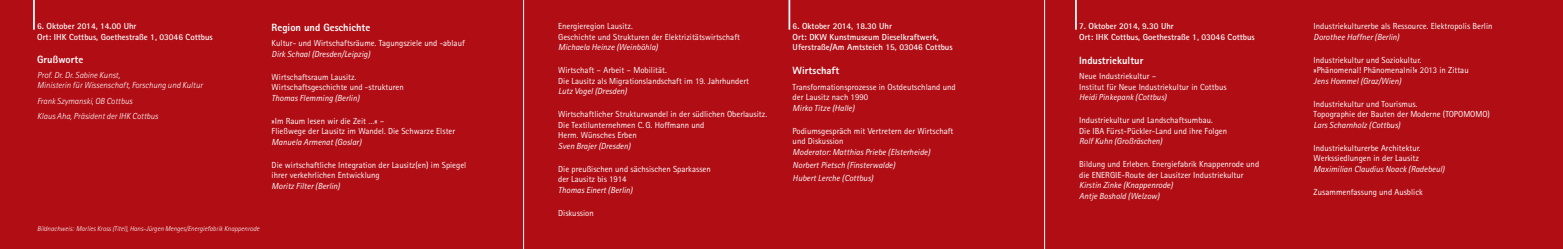
<style>
.page{position:relative;width:1563px;height:249px;background:#fff}
.page>*{position:absolute;margin:0;border:0;box-sizing:border-box;transform-origin:0 0}
.t1{font:800 10.5px "Rotis Sans Serif";color:#fff}
.t2{font:8.75px/10.5px "Rotis Sans Serif";color:#fff}
.t3{font:italic 8.75px/13px "Rotis Sans Serif";color:#fff}
.t4{font:700 8.75px/10.5px "Rotis Sans Serif";color:#fff}
.t5{font:italic 300 8.75px/10.5px "Rotis Sans Serif";color:#fff}
.t6{font:italic 300 7px "Rotis Sans Serif";color:#fff}
</style>
<div class="page">
<div style="left:0;top:0;width:1563px;height:248px;background:#b00d15"></div>
<hr style="left:523px;top:0;width:1px;height:248px;background:#fff">
<hr style="left:1044px;top:0;width:1px;height:248px;background:#fff">
<hr style="left:1075px;top:0;width:2px;height:30px;background:#fff">
<hr style="left:788px;top:0;width:2px;height:30px;background:#fff">
<hr style="left:33px;top:0;width:2px;height:30px;background:#fff">
<p class="t4" style="left:37px;top:22px;width:177px">6. Oktober 2014, 14.00 Uhr<br>Ort: IHK Cottbus, Goethestraße 1, 03046 Cottbus</p>
<p class="t1" style="left:37px;top:56px;width:48px">Grußworte</p>
<p class="t5" style="left:37px;top:70px;width:167px">Prof. Dr. Dr. Sabine Kunst,<br>Ministerin für Wissenschaft, Forschung und Kultur</p>
<p class="t5" style="left:37px;top:94px;width:122px;line-height:15.5px">Frank Szymanski, OB Cottbus<br>Klaus Aha, Präsident der IHK Cottbus</p>
<p class="t1" style="left:272px;top:23px;width:100px">Region und Geschichte</p>
<p class="t2" style="left:272px;top:39px;width:195px">Kultur- und Wirtschaftsräume. Tagungsziele und -ablauf</p>
<p class="t3" style="left:272px;top:48px;width:100px">Dirk Schaal (Dresden/Leipzig)</p>
<p class="t2" style="left:272px;top:72px;width:134px">Wirtschaftsraum Lausitz.<br>Wirtschaftsgeschichte und -strukturen</p>
<p class="t3" style="left:272px;top:92px;width:89px">Thomas Flemming (Berlin)</p>
<p class="t2" style="left:272px;top:116px;width:185px">»Im Raum lesen wir die Zeit …« -<br>Fließwege der Lausitz im Wandel. Die Schwarze Elster</p>
<p class="t3" style="left:272px;top:136px;width:91px">Manuela Armenat (Goslar)</p>
<p class="t2" style="left:272px;top:160px;width:196px">Die wirtschaftliche Integration der Lausitz(en) im Spiegel ihrer verkehrlichen Entwicklung</p>
<p class="t3" style="left:272px;top:180px;width:70px">Moritz Filter (Berlin)</p>
<p class="t6" style="left:37px;top:225px;width:224px">Bildnachweis: Marlies Kross (Titel), Hans-Jürgen Menges/Energiefabrik Knappenrode</p>
<p class="t2" style="left:558px;top:22px;width:183px">Energieregion Lausitz.<br>Geschichte und Strukturen der Elektrizitätswirtschaft</p>
<p class="t3" style="left:558px;top:41px;width:101px">Michaela Heinze (Weinböhla)</p>
<p class="t2" style="left:558px;top:66px;width:192px">Wirtschaft - Arbeit - Mobilität.<br>Die Lausitz als Migrationslandschaft im 19. Jahrhundert</p>
<p class="t3" style="left:558px;top:85px;width:70px">Lutz Vogel (Dresden)</p>
<p class="t2" style="left:558px;top:109px;width:210px">Wirtschaftlicher Strukturwandel in der südlichen Oberlausitz.<br>Die Textilunternehmen C. G. Hoffmann und<br>Herm. Wünsches Erben</p>
<p class="t3" style="left:558px;top:140px;width:74px">Sven Brajer (Dresden)</p>
<p class="t2" style="left:558px;top:164px;width:154px">Die preußischen und sächsischen Sparkassen der Lausitz bis 1914</p>
<p class="t3" style="left:558px;top:184px;width:76px">Thomas Einert (Berlin)</p>
<p class="t2" style="left:558px;top:208px;width:37px">Diskussion</p>
<p class="t4" style="left:792px;top:22px;width:162px">6. Oktober 2014, 18.30 Uhr<br>Ort: DKW Kunstmuseum Dieselkraftwerk,<br>Uferstraße/Am Amtsteich 15, 03046 Cottbus</p>
<p class="t1" style="left:792px;top:67px;width:48px">Wirtschaft</p>
<p class="t2" style="left:792px;top:82px;width:164px">Transformationsprozesse in Ostdeutschland und der Lausitz nach 1990</p>
<p class="t3" style="left:792px;top:102px;width:63px">Mirko Titze (Halle)</p>
<p class="t2" style="left:792px;top:126px;width:162px">Podiumsgespräch mit Vertretern der Wirtschaft und Diskussion</p>
<p class="t3" style="left:792px;top:146px;width:139px">Moderator: Matthias Priebe (Elsterheide)<br>Norbert Pietsch (Finsterwalde)<br>Hubert Lerche (Cottbus)</p>
<p class="t4" style="left:1079px;top:22px;width:177px">7. Oktober 2014, 9.30 Uhr<br>Ort: IHK Cottbus, Goethestraße 1, 03046 Cottbus</p>
<p class="t1" style="left:1079px;top:56px;width:66px">Industriekultur</p>
<p class="t2" style="left:1079px;top:71px;width:149px">Neue Industriekultur -<br>Institut für Neue Industriekultur in Cottbus</p>
<p class="t3" style="left:1079px;top:91px;width:89px">Heidi Pinkepank (Cottbus)</p>
<p class="t2" style="left:1079px;top:115px;width:149px">Industriekultur und Landschaftsumbau.<br>Die IBA Fürst-Pückler-Land und ihre Folgen</p>
<p class="t3" style="left:1079px;top:135px;width:85px">Rolf Kuhn (Großräschen)</p>
<p class="t2" style="left:1079px;top:159px;width:181px">Bildung und Erleben. Energiefabrik Knappenrode und die ENERGIE-Route der Lausitzer Industriekultur</p>
<p class="t3" style="left:1079px;top:180px;width:95px;line-height:10.5px">Kirstin Zinke (Knappenrode)<br>Antje Boshold (Welzow)</p>
<p class="t2" style="left:1313px;top:22px;width:180px">Industriekulturerbe als Ressource. Elektropolis Berlin</p>
<p class="t3" style="left:1313px;top:31px;width:87px">Dorothee Haffner (Berlin)</p>
<p class="t2" style="left:1313px;top:55px;width:157px">Industriekultur und Soziokultur. »Phänomenal! Phänomenalni!« 2013 in Zittau</p>
<p class="t3" style="left:1313px;top:75px;width:89px">Jens Hommel (Graz/Wien)</p>
<p class="t2" style="left:1313px;top:99px;width:178px">Industriekultur und Tourismus.<br>Topographie der Bauten der Moderne (TOPOMOMO)</p>
<p class="t3" style="left:1313px;top:119px;width:88px">Lars Scharnholz (Cottbus)</p>
<p class="t2" style="left:1313px;top:143px;width:109px">Industriekulturerbe Architektur.<br>Werkssiedlungen in der Lausitz</p>
<p class="t3" style="left:1313px;top:163px;width:133px">Maximilian Claudius Noack (Radebeul)</p>
<p class="t2" style="left:1313px;top:187px;width:111px">Zusammenfassung und Ausblick</p>
</div>
